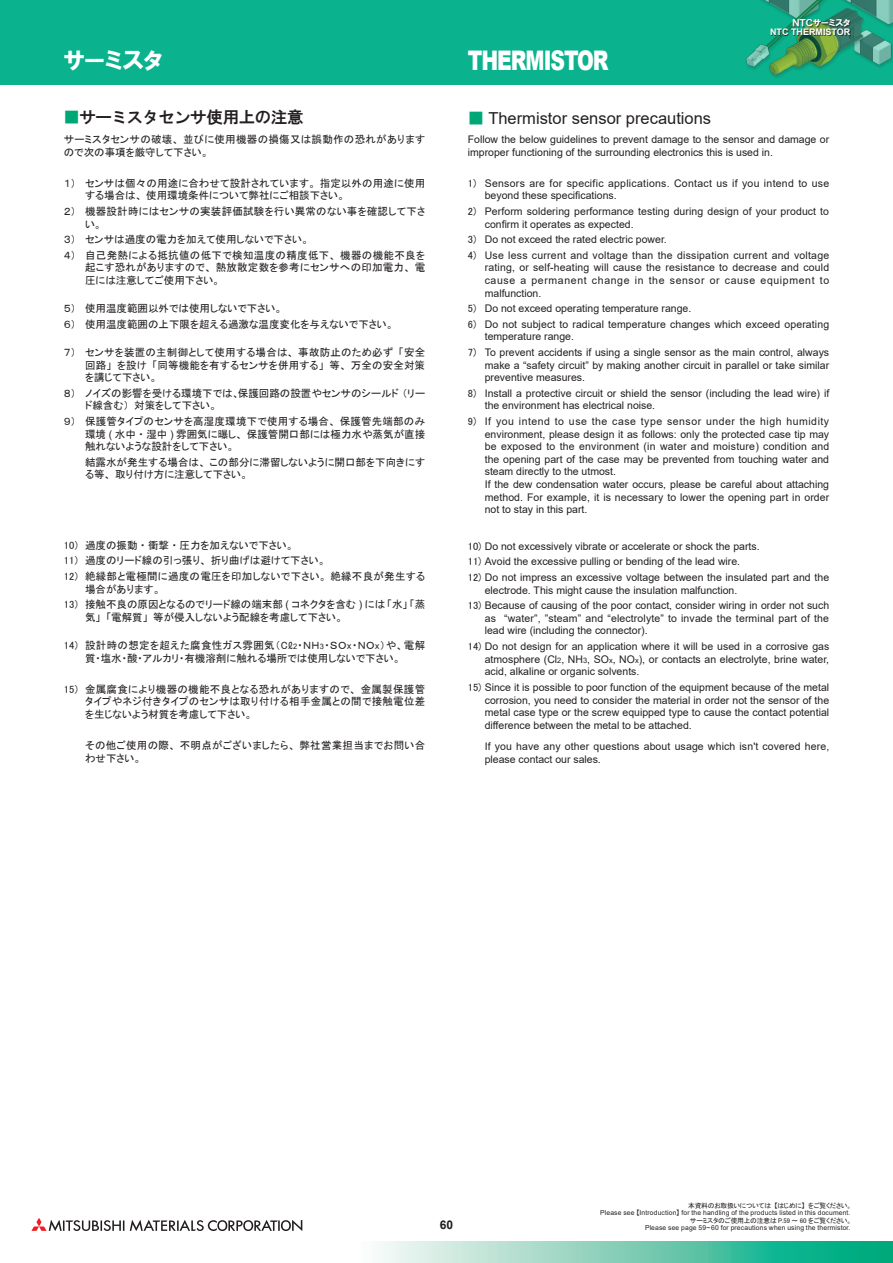
<style>
.page{position:relative;width:893px;height:1263px;background:#fff}
.page>*{position:absolute;margin:0;border:0;box-sizing:border-box;transform-origin:0 0}
.t1{font:900 27px "Arial";letter-spacing:-.05em;color:#fff;scale:.75 1}
.t2{font:24px "HGP Soei Kakugothic UB";color:#fff}
.t3{font:16.5px "Arial";color:#231f20}
.t4{font:16.5px "HGS Gothic E";letter-spacing:-.025em;color:#231f20}
.t5{font:700 12px "Arial";color:#231f20}
.t6{font:10.5px/12.6px "Arial";color:#231f20}
.t7{font:10.5px/12.6px "MS P Gothic";letter-spacing:.005em;color:#231f20}
.t8{font:10.5px/12.6px "MS P Gothic";letter-spacing:.025em;color:#231f20}
.t9{font:10.5px/12.6px "Arial";letter-spacing:.025em;color:#231f20}
.t10{font:10.5px/15.6px "MS P Gothic";letter-spacing:.03em;color:#231f20}
.t11{font:700 9px "Arial";color:#fff}
.t12{font:9px "HGP Soei Kakugothic UB";color:#fff}
.t13{font:6.75px "Arial";letter-spacing:.02em;color:#231f20}
.t14{font:6.75px "MS P Gothic";letter-spacing:-.025em;color:#231f20}
.s1{color:#00a776}
.s2{font-family:"HGS Gothic E";color:#00a776}
.s3{font-family:"Arial"}
.s4{font-family:"Arial";font-size:7.5px}
.s5{font-family:"MS P Gothic"}
.s6{font-size:7.5px}
</style>
<div class="page">
<div style="left:0;top:0;width:893px;height:85px;background:#0ab38d"></div>
<img style="left:745px;top:0;width:148px;height:78px">
<div style="left:771px;top:20px;width:80px;height:16px;background:#231f20;opacity:.75"></div>
<svg style="left:377px;top:1242px;width:516px;height:21px;background:#73cdb4"></svg>
<svg style="left:130px;top:1220px;width:172px;height:11px"></svg>
<svg style="left:31px;top:1218px;width:93px;height:13px"></svg>
<h2 class="t2" style="left:64px;top:49px;width:101px">サーミスタ</h2>
<h1 class="t1" style="left:468px;top:41px;width:189px">THERMISTOR</h1>
<h3 class="t4" style="left:63px;top:108px;width:242px"><span class="s1">■</span>サーミスタセンサ使用上の注意</h3>
<h3 class="t3" style="left:468px;top:107px;width:245px"><span class="s2">■</span> Thermistor sensor precautions</h3>
<p class="t12" style="left:792px;top:19px;width:59px">ＮＴＣサーミスタ</p>
<p class="t11" style="left:770px;top:26px;width:82px">NTC THERMISTOR</p>
<p class="t8" style="left:64px;top:133px;width:363px">サーミスタセンサの破壊、並びに使用機器の損傷又は誤動作の恐れがありますので次の事項を厳守して下さい。</p>
<p class="t7" style="left:85px;top:177px;width:342px;text-indent:-21px">１） センサは個々の用途に合わせて設計されています。指定以外の用途に使用する場合は、使用環境条件について弊社にご相談下さい。</p>
<p class="t8" style="left:85px;top:205px;width:342px;text-indent:-21px">２） 機器設計時にはセンサの実装評価試験を行い異常のない事を確認して下さい。</p>
<p class="t10" style="left:64px;top:232px;width:363px">３） センサは過度の電力を加えて使用しないで下さい。<br>４） 自己発熱による抵抗値の低下で検知温度の精度低下、機器の機能不良を</p>
<p class="t7" style="left:85px;top:261px;width:342px">起こす恐れがありますので、熱放散定数を参考にセンサへの印加電力、電圧には注意してご使用下さい。</p>
<p class="t7" style="left:64px;top:301px;width:332px;line-height:15.6px">５） 使用温度範囲以外では使用しないで下さい。<br>６） 使用温度範囲の上下限を超える過激な温度変化を与えないで下さい。</p>
<p class="t7" style="left:85px;top:346px;width:342px;text-align:justify;text-indent:-21px">７） センサを装置の主制御として使用する場合は、事故防止のため必ず「安全回路」を設け「同等機能を有するセンサを併用する」等、万全の安全対策を講じて下さい。</p>
<p class="t7" style="left:85px;top:387px;width:342px;text-indent:-21px">８） ノイズの影響を受ける環境下では、保護回路の設置やセンサのシールド（リード線含む）対策をして下さい。</p>
<p class="t7" style="left:85px;top:415px;width:342px;text-align:justify;text-indent:-21px">９） 保護管タイプのセンサを高湿度環境下で使用する場合、保護管先端部のみ環境 <span class="s3">(</span> 水中・湿中 <span class="s3">)</span> 雰囲気に曝し、保護管開口部には極力水や蒸気が直接触れないような設計をして下さい。</p>
<p class="t7" style="left:85px;top:456px;width:342px">結露水が発生する場合は、この部分に滞留しないように開口部を下向きにする等、取り付け方に注意して下さい。</p>
<p class="t7" style="left:64px;top:537px;width:363px;line-height:15.6px">10） 過度の振動・衝撃・圧力を加えないで下さい。<br>11） 過度のリード線の引っ張り、折り曲げは避けて下さい。<br>12） 絶縁部と電極間に過度の電圧を印加しないで下さい。絶縁不良が発生する</p>
<p class="t7" style="left:64px;top:581px;width:363px;line-height:15.6px;text-indent:21px">場合があります。<br>13） 接触不良の原因となるのでリード線の端末部 <span class="s3">(</span> コネクタを含む <span class="s3">)</span> には「水」「蒸</p>
<p class="t7" style="left:85px;top:611px;width:260px">気」「電解質」等が侵入しないよう配線を考慮して下さい。</p>
<p class="t7" style="left:64px;top:639px;width:363px;text-align:center">14） 設計時の想定を超えた腐食性ガス雰囲気（Cℓ<span class="s4">2</span>・ＮＨ<span class="s4">3</span>・ＳＯx・ＮＯx）や、電解質・塩水・酸・アルカリ・有機溶剤に触れる場所では使用しないで下さい。</p>
<p class="t7" style="left:85px;top:683px;width:342px;text-align:justify;text-indent:-21px">15） 金属腐食により機器の機能不良となる恐れがありますので、金属製保護管タイプやネジ付きタイプのセンサは取り付ける相手金属との間で接触電位差を生じないよう材質を考慮して下さい。</p>
<p class="t8" style="left:85px;top:739px;width:342px">その他ご使用の際、不明点がございましたら、弊社営業担当までお問い合わせ下さい。</p>
<p class="t6" style="left:468px;top:133px;width:363px">Follow the below guidelines to prevent damage to the sensor and damage or improper functioning of the surrounding electronics this is used in.</p>
<p class="t9" style="left:485px;top:177px;width:346px;text-indent:-17px"><span class="s5">1)</span> Sensors are for specific applications. Contact us if you intend to use beyond these specifications.</p>
<p class="t6" style="left:485px;top:205px;width:346px;text-indent:-17px"><span class="s5">2)</span> Perform soldering performance testing during design of your product to confirm it operates as expected.</p>
<p class="t6" style="left:468px;top:233px;width:201px"><span class="s5">3)</span> Do not exceed the rated electric power.</p>
<p class="t6" style="left:485px;top:249px;width:346px;text-align:justify;text-indent:-17px"><span class="s5">4)</span> Use less current and voltage than the dissipation current and voltage rating, or self-heating will cause the resistance to decrease and could cause a permanent change in the sensor or cause equipment to malfunction.</p>
<p class="t6" style="left:468px;top:302px;width:225px"><span class="s5">5)</span> Do not exceed operating temperature range.</p>
<p class="t6" style="left:485px;top:318px;width:346px;text-indent:-17px"><span class="s5">6)</span> Do not subject to radical temperature changes which exceed operating temperature range.</p>
<p class="t6" style="left:485px;top:346px;width:346px;text-align:justify;text-indent:-17px"><span class="s5">7)</span> To prevent accidents if using a single sensor as the main control, always make a “safety circuit” by making another circuit in parallel or take similar preventive measures.</p>
<p class="t6" style="left:485px;top:387px;width:346px;text-indent:-17px"><span class="s5">8)</span> Install a protective circuit or shield the sensor (including the lead wire) if the environment has electrical noise.</p>
<p class="t6" style="left:485px;top:415px;width:346px;text-indent:-17px"><span class="s5">9)</span> If you intend to use the case type sensor under the high humidity environment, please design it as follows: only the protected case tip may be exposed to the environment (in water and moisture) condition and the opening part of the case may be prevented from touching water and steam directly to the utmost.<br>If the dew condensation water occurs, please be careful about attaching method. For example, it is necessary to lower the opening part in order not to stay in this part.</p>
<p class="t6" style="left:468px;top:540px;width:293px"><span class="s5">10)</span> Do not excessively vibrate or accelerate or shock the parts.</p>
<p class="t6" style="left:468px;top:555px;width:274px"><span class="s5">11)</span> Avoid the excessive pulling or bending of the lead wire.</p>
<p class="t6" style="left:485px;top:571px;width:346px;text-indent:-17px"><span class="s5">12)</span> Do not impress an excessive voltage between the insulated part and the electrode. This might cause the insulation malfunction.</p>
<p class="t6" style="left:485px;top:599px;width:346px;text-align:justify;text-indent:-17px"><span class="s5">13)</span> Because of causing of the poor contact, consider wiring in order not such as “water”, ”steam” and “electrolyte” to invade the terminal part of the lead wire (including the connector).</p>
<p class="t6" style="left:485px;top:640px;width:346px;text-align:justify;text-indent:-17px"><span class="s5">14)</span> Do not design for an application where it will be used in a corrosive gas atmosphere (Cl<span class="s6">2</span>, NH<span class="s6">3</span>, SO<span class="s6">x</span>, NO<span class="s6">x</span>), or contacts an electrolyte, brine water, acid, alkaline or organic solvents.</p>
<p class="t6" style="left:485px;top:681px;width:346px;text-align:justify;text-indent:-17px"><span class="s5">15)</span> Since it is possible to poor function of the equipment because of the metal corrosion, you need to consider the material in order not the sensor of the metal case type or the screw equipped type to cause the contact potential difference between the metal to be attached.</p>
<p class="t6" style="left:485px;top:740px;width:346px">If you have any other questions about usage which isn't covered here, please contact our sales.</p>
<p class="t5" style="left:440px;top:1216px;width:15px">60</p>
<p class="t14" style="left:688px;top:1202px;width:165px">本資料のお取扱いについては【はじめに】をご覧ください。</p>
<p class="t13" style="left:600px;top:1208px;width:252px">Please see <span class="s5">【</span>Introduction<span class="s5">】</span> for the handling of the products listed in this document.</p>
<p class="t14" style="left:690px;top:1217px;width:163px">サーミスタのご使用上の注意は P.59 ～ 60 をご覧ください。</p>
<p class="t13" style="left:645px;top:1223px;width:207px">Please see page 59~60 for precautions when using the thermistor.</p>
</div>
